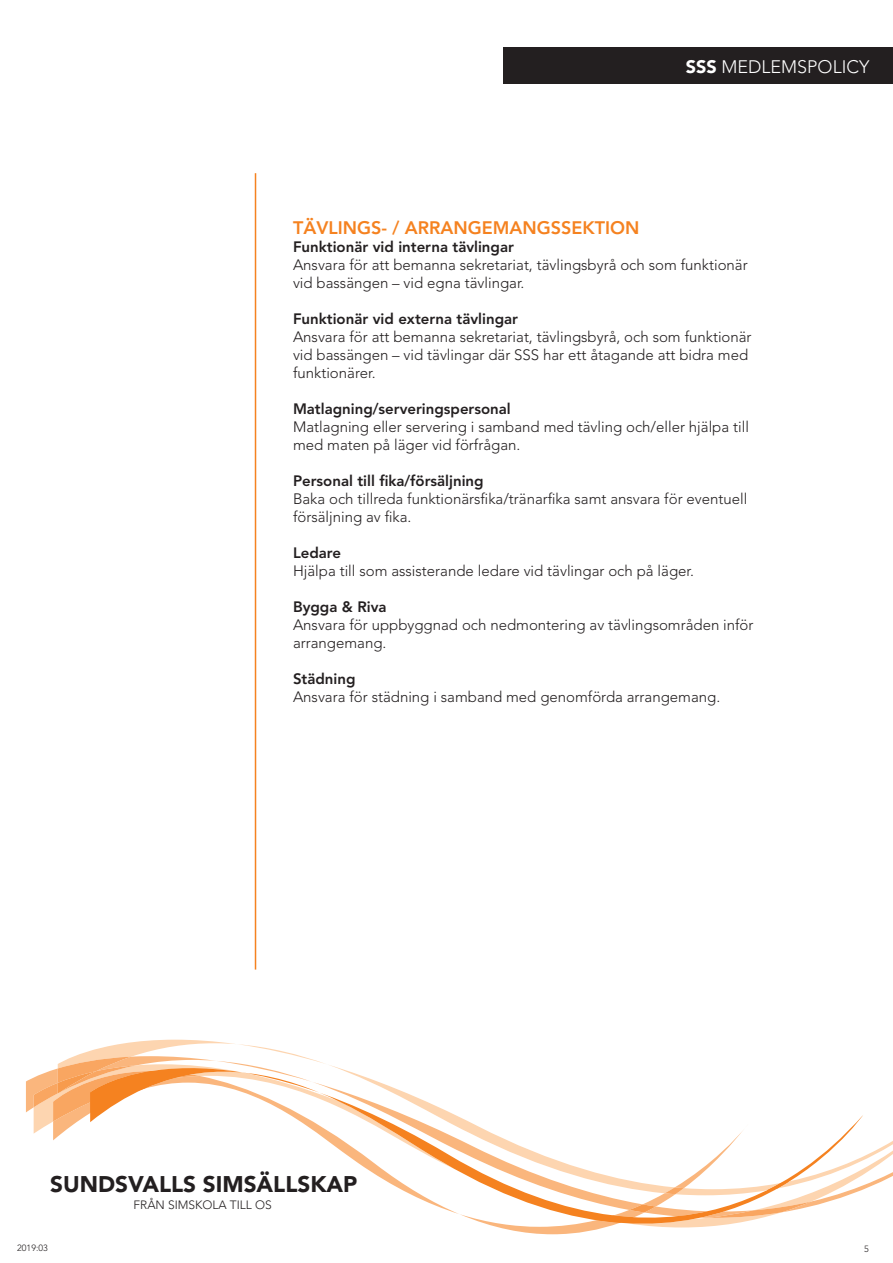
<style>
.page{position:relative;width:893px;height:1263px;background:#fff}
.page>*{position:absolute;margin:0;border:0;box-sizing:border-box;transform-origin:0 0}
.t1{font:900 22.5px "Avenir";color:#231f20}
.t2{font:800 18px "Avenir";color:#f58220}
.t3{font:300 18px "Avenir";color:#fff}
.t4{font:300 15px/18px "Avenir";color:#231f20}
.t5{font:800 15px "Avenir";color:#231f20}
.t6{font:300 12px "Avenir";color:#231f20}
.t7{font:300 9px "Avenir";color:#231f20}
.s1{font-weight:900}
</style>
<div class="page">
<div style="left:503px;top:47px;width:390px;height:37px;background:#231f20"></div>
<hr style="left:255px;top:173px;width:1px;height:796px;background:#f58220">
<svg style="left:34px;top:1070px;width:19px;height:63px"></svg>
<svg style="left:748px;top:1195px;width:100px;height:26px"></svg>
<svg style="left:73px;top:1040px;width:820px;height:155px"></svg>
<svg style="left:237px;top:1044px;width:90px;height:20px"></svg>
<svg style="left:766px;top:1181px;width:24px;height:9px"></svg>
<svg style="left:53px;top:1076px;width:406px;height:138px"></svg>
<svg style="left:53px;top:1057px;width:147px;height:64px"></svg>
<svg style="left:459px;top:1124px;width:289px;height:110px"></svg>
<p class="t3" style="left:686px;top:56px;width:185px"><span class="s1">SSS</span> MEDLEMSPOLICY</p>
<p class="t2" style="left:293px;top:217px;width:348px">TÄVLINGS- / ARRANGEMANGSSEKTION</p>
<p class="t5" style="left:293px;top:238px;width:222px">Funktionär vid interna tävlingar</p>
<p class="t4" style="left:293px;top:256px;width:456px">Ansvara för att bemanna sekretariat, tävlingsbyrå och som funktionär vid bassängen – vid egna tävlingar.</p>
<p class="t5" style="left:293px;top:310px;width:227px">Funktionär vid externa tävlingar</p>
<p class="t4" style="left:293px;top:328px;width:460px">Ansvara för att bemanna sekretariat, tävlingsbyrå, och som funktionär vid bassängen – vid tävlingar där SSS har ett åtagande att bidra med funktionärer.</p>
<p class="t5" style="left:293px;top:400px;width:219px">Matlagning/serveringspersonal</p>
<p class="t4" style="left:293px;top:418px;width:457px">Matlagning eller servering i samband med tävling och/eller hjälpa till med maten på läger vid förfrågan.</p>
<p class="t5" style="left:293px;top:472px;width:192px">Personal till fika/försäljning</p>
<p class="t4" style="left:293px;top:490px;width:456px">Baka och tillreda funktionärsfika/tränarfika samt ansvara för eventuell försäljning av fika.</p>
<p class="t5" style="left:293px;top:544px;width:50px">Ledare</p>
<p class="t4" style="left:293px;top:562px;width:402px">Hjälpa till som assisterande ledare vid tävlingar och på läger.</p>
<p class="t5" style="left:293px;top:598px;width:95px">Bygga &amp; Riva</p>
<p class="t4" style="left:293px;top:616px;width:462px">Ansvara för uppbyggnad och nedmontering av tävlingsområden inför arrangemang.</p>
<p class="t5" style="left:293px;top:670px;width:64px">Städning</p>
<p class="t4" style="left:293px;top:688px;width:429px">Ansvara för städning i samband med genomförda arrangemang.</p>
<p class="t1" style="left:50px;top:1171px;width:309px">SUNDSVALLS SIMSÄLLSKAP</p>
<p class="t6" style="left:134px;top:1198px;width:140px">FRÅN SIMSKOLA TILL OS</p>
<p class="t7" style="left:17px;top:1243px;width:32px">2019:03</p>
<p class="t7" style="left:864px;top:1244px;width:6px">5</p>
</div>
